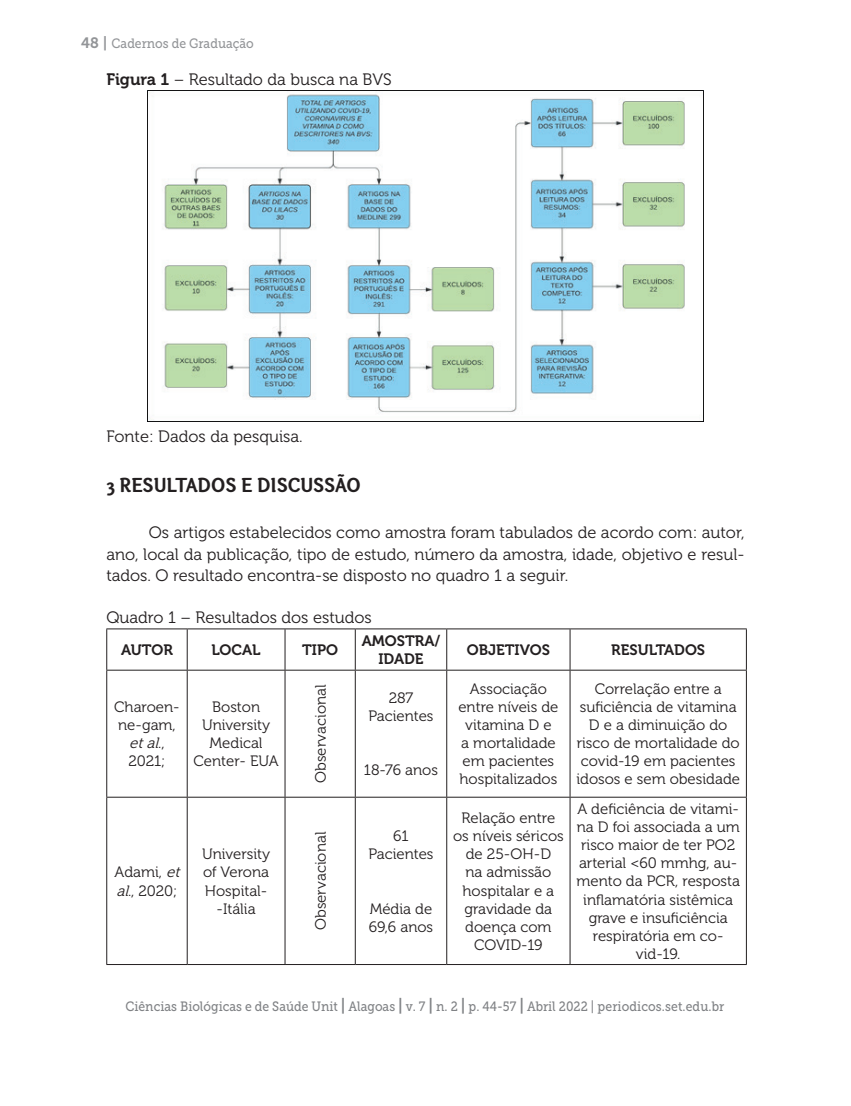
<style>
.page{position:relative;width:851px;height:1106px;background:#fff}
.page>*{position:absolute;margin:0;border:0;box-sizing:border-box;transform-origin:0 0}
.t1{font:21px "Otari Bold Limited";color:#231f20}
.t2{font:16.5px/21px "Museo 300";color:#231f20;text-align:justify}
.t3{font:15px/18px "Museo 300";color:#231f20;text-align:center}
.t4{font:15px/18px "Museo 700";color:#231f20;text-align:center}
.t5{font:13.5px "Museo Slab 500";color:#808285;scale:.9 1}
.t6{font:13.5px "Museo Slab 500";color:#939598;scale:.9 1}
.s1{font-family:"Museo 700";font-size:15px}
.s2{font-family:"Museo 700"}
.s3{font-style:italic}
.s4{font-family:"Museo 700";font-size:16.5px}
</style>
<div class="page">
<img style="left:147px;top:90px;width:556px;height:331px">
<hr style="left:106px;top:628px;width:81px;height:1px;background:#231f20">
<hr style="left:106px;top:629px;width:1px;height:41px;background:#231f20">
<hr style="left:187px;top:628px;width:98px;height:1px;background:#231f20">
<hr style="left:187px;top:629px;width:1px;height:41px;background:#231f20">
<hr style="left:285px;top:628px;width:70px;height:1px;background:#231f20">
<hr style="left:284px;top:629px;width:1px;height:41px;background:#231f20">
<hr style="left:355px;top:628px;width:91px;height:1px;background:#231f20">
<hr style="left:355px;top:629px;width:1px;height:41px;background:#231f20">
<hr style="left:446px;top:628px;width:124px;height:1px;background:#231f20">
<hr style="left:446px;top:629px;width:1px;height:41px;background:#231f20">
<hr style="left:570px;top:628px;width:176px;height:1px;background:#231f20">
<hr style="left:569px;top:629px;width:1px;height:41px;background:#231f20">
<hr style="left:745px;top:629px;width:1px;height:41px;background:#231f20">
<hr style="left:106px;top:670px;width:81px;height:1px;background:#231f20">
<hr style="left:106px;top:670px;width:1px;height:126px;background:#231f20">
<hr style="left:187px;top:670px;width:98px;height:1px;background:#231f20">
<hr style="left:187px;top:670px;width:1px;height:126px;background:#231f20">
<hr style="left:285px;top:670px;width:70px;height:1px;background:#231f20">
<hr style="left:284px;top:670px;width:1px;height:126px;background:#231f20">
<hr style="left:355px;top:670px;width:91px;height:1px;background:#231f20">
<hr style="left:355px;top:670px;width:1px;height:126px;background:#231f20">
<hr style="left:446px;top:670px;width:124px;height:1px;background:#231f20">
<hr style="left:446px;top:670px;width:1px;height:126px;background:#231f20">
<hr style="left:570px;top:670px;width:176px;height:1px;background:#231f20">
<hr style="left:569px;top:670px;width:1px;height:126px;background:#231f20">
<hr style="left:745px;top:670px;width:1px;height:126px;background:#231f20">
<hr style="left:106px;top:796px;width:81px;height:1px;background:#231f20">
<hr style="left:106px;top:797px;width:1px;height:167px;background:#231f20">
<hr style="left:187px;top:796px;width:98px;height:1px;background:#231f20">
<hr style="left:187px;top:797px;width:1px;height:167px;background:#231f20">
<hr style="left:285px;top:796px;width:70px;height:1px;background:#231f20">
<hr style="left:284px;top:797px;width:1px;height:167px;background:#231f20">
<hr style="left:355px;top:796px;width:91px;height:1px;background:#231f20">
<hr style="left:355px;top:797px;width:1px;height:167px;background:#231f20">
<hr style="left:446px;top:796px;width:124px;height:1px;background:#231f20">
<hr style="left:446px;top:797px;width:1px;height:167px;background:#231f20">
<hr style="left:570px;top:796px;width:176px;height:1px;background:#231f20">
<hr style="left:569px;top:797px;width:1px;height:167px;background:#231f20">
<hr style="left:745px;top:797px;width:1px;height:167px;background:#231f20">
<hr style="left:106px;top:964px;width:81px;height:1px;background:#231f20">
<hr style="left:187px;top:964px;width:98px;height:1px;background:#231f20">
<hr style="left:285px;top:964px;width:70px;height:1px;background:#231f20">
<hr style="left:355px;top:964px;width:91px;height:1px;background:#231f20">
<hr style="left:446px;top:964px;width:124px;height:1px;background:#231f20">
<hr style="left:570px;top:964px;width:176px;height:1px;background:#231f20">
<p class="t6" style="left:81px;top:36px;width:193px"><span class="s1">48 |</span> Cadernos de Graduação</p>
<p class="t2" style="left:106px;top:69px;width:287px"><span class="s2">Figura 1</span> – Resultado da busca na BVS</p>
<p class="t2" style="left:106px;top:426px;width:198px">Fonte: Dados da pesquisa.</p>
<h1 class="t1" style="left:106px;top:472px;width:256px">3 RESULTADOS E DISCUSSÃO</h1>
<p class="t2" style="left:106px;top:522px;width:639px;text-indent:43px">Os artigos estabelecidos como amostra foram tabulados de acordo com: autor, ano, local da publicação, tipo de estudo, número da amostra, idade, objetivo e resul&shy;tados. O resultado encontra-se disposto no quadro 1 a seguir.</p>
<p class="t2" style="left:106px;top:606px;width:267px">Quadro 1 – Resultados dos estudos</p>
<p class="t4" style="left:121px;top:641px;width:53px">AUTOR</p>
<p class="t4" style="left:211px;top:641px;width:51px">LOCAL</p>
<p class="t4" style="left:302px;top:641px;width:37px">TIPO</p>
<p class="t4" style="left:362px;top:632px;width:80px">AMOSTRA/<br>IDADE</p>
<p class="t4" style="left:466px;top:641px;width:85px">OBJETIVOS</p>
<p class="t4" style="left:611px;top:641px;width:95px">RESULTADOS</p>
<p class="t3" style="left:114px;top:698px;width:67px">Charoen&shy;ne-gam, <span class="s3">etal</span>. ,<br>2021;</p>
<p class="t3" style="left:193px;top:698px;width:87px">Boston<br>University<br>Medical<br>Center- EUA</p>
<p class="t3" style="left:458px;top:680px;width:101px">Associação entre níveis de vitamina D e<br>a mortalidade em pacientes hospitalizados</p>
<p class="t3" style="left:576px;top:680px;width:165px">Correlação entre a suficiência de vitamina<br>D e a diminuição do risco de mortalidade do covid-19 em pacientes idosos e sem obesidade</p>
<p class="t3" style="left:312px;top:783px;width:100px;rotate:-90deg">Observacional</p>
<p class="t3" style="left:368px;top:689px;width:67px">287<br>Pacientes</p>
<p class="t3" style="left:364px;top:761px;width:76px">18-76 anos</p>
<p class="t3" style="left:114px;top:863px;width:71px;text-align:left">Adami, <span class="s3">et al</span>., 2020;</p>
<p class="t3" style="left:202px;top:845px;width:70px">University of Verona<br>Hospital--Itália</p>
<p class="t3" style="left:312px;top:930px;width:100px;rotate:-90deg">Observacional</p>
<p class="t3" style="left:368px;top:827px;width:67px">61<br>Pacientes</p>
<p class="t3" style="left:369px;top:899px;width:66px;text-align:left">Média de<br>69,6 anos</p>
<p class="t3" style="left:453px;top:809px;width:112px">Relação entre os níveis séricos de 25-OH-D<br>na admissão hospitalar e a gravidade da doença com<br>COVID-19</p>
<p class="t3" style="left:576px;top:800px;width:165px">A deficiência de vitami&shy;na D foi associada a um risco maior de ter PO2 arterial &lt;60 mmhg, au&shy;mento da PCR, resposta inflamatória sistêmica grave e insuficiência respiratória em co&shy;vid-19.</p>
<p class="t5" style="left:125px;top:999px;width:667px">Ciências Biológicas e de Saúde Unit <span class="s4">|</span> Alagoas <span class="s4">|</span> v. 7 <span class="s4">|</span> n. 2 <span class="s4">|</span> p. 44-57 <span class="s4">|</span> Abril 2022 | periodicos.set.edu.br</p>
</div>
